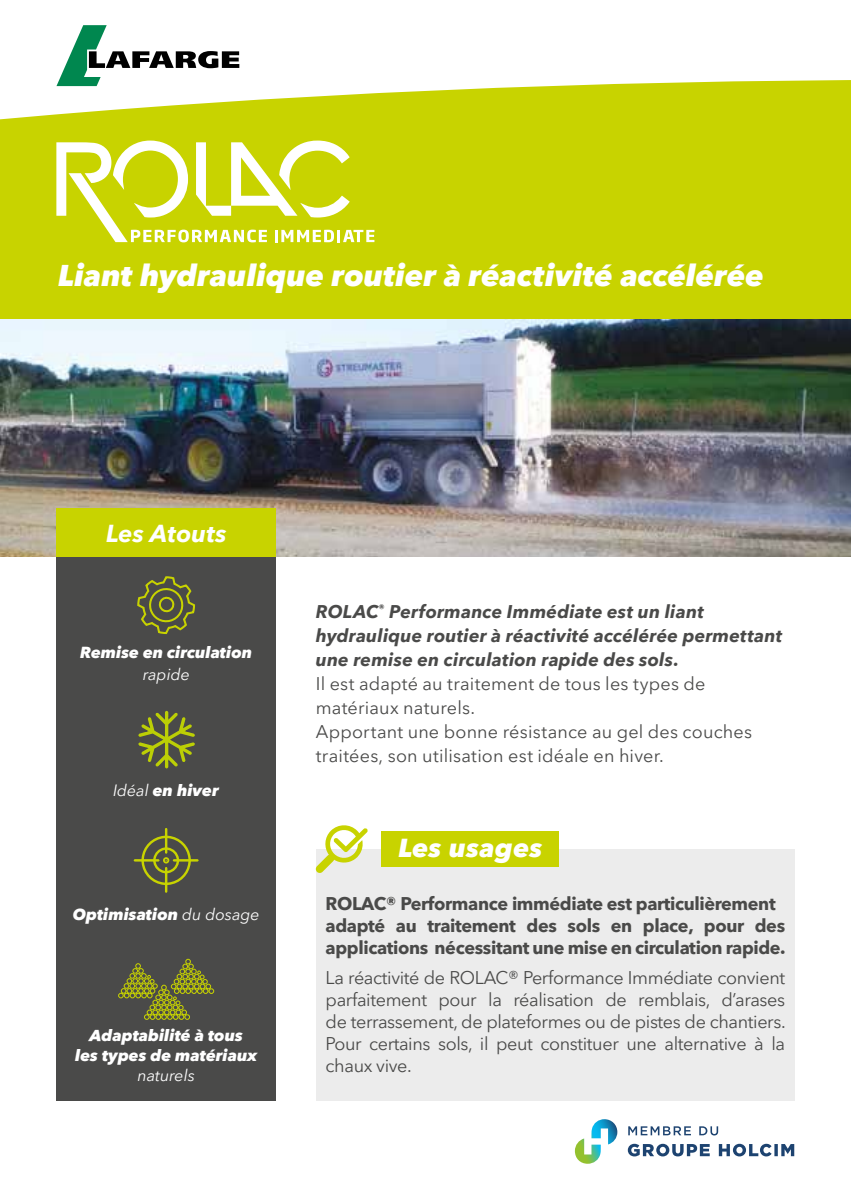
<style>
.page{position:relative;width:851px;height:1191px;background:#fff}
.page>*{position:absolute;margin:0;border:0;box-sizing:border-box;transform-origin:0 0}
.t1{font:italic 800 30px "Avenir Lafarge";color:#fff}
.t2{font:italic 800 26px "Avenir Lafarge";letter-spacing:.02em;color:#fff}
.t3{font:italic 700 24px "Avenir Lafarge";letter-spacing:.01em;color:#fff}
.t4{font:18px/22px "Avenir Lafarge";letter-spacing:.01em;color:#4a4a49}
.t5{font:700 18px/22px "Avenir Lafarge";letter-spacing:-.02em;color:#4a4a49}
.t6{font:italic 700 18px/24px "Avenir Lafarge";letter-spacing:.01em;color:#4a4a49}
.t7{font:italic 800 16px/20px "Avenir Lafarge";color:#fff;text-align:center}
.t8{font:italic 16px "Avenir Lafarge";color:#fff}
.s1{font-weight:400}
</style>
<div class="page">
<img style="left:0;top:319px;width:850px;height:238px">
<div style="left:316px;top:849px;width:478px;height:252px;background:#ececec"></div>
<div style="left:0;top:0;width:850px;height:319px;background:#c8d300"></div>
<div style="left:57px;top:557px;width:219px;height:543px;background:#4a4a49"></div>
<div style="left:57px;top:508px;width:219px;height:49px;background:#c8d300"></div>
<svg style="left:118px;top:958px;width:96px;height:62px"></svg>
<div style="left:380px;top:831px;width:178px;height:36px;background:#c8d300"></div>
<svg style="left:315px;top:825px;width:53px;height:48px"></svg>
<svg style="left:0;top:0;width:850px;height:120px;fill:#fff"></svg>
<svg style="left:56px;top:25px;width:183px;height:61px;background:#b8cac2"></svg>
<svg style="left:133px;top:828px;width:66px;height:65px"></svg>
<svg style="left:56px;top:141px;width:318px;height:101px"></svg>
<svg style="left:137px;top:576px;width:58px;height:58px"></svg>
<svg style="left:138px;top:710px;width:57px;height:59px"></svg>
<svg style="left:574px;top:1119px;width:43px;height:44px"></svg>
<svg style="left:627px;top:1126px;width:167px;height:30px"></svg>
<h1 class="t1" style="left:58px;top:251px;width:707px">Liant hydraulique routier à réactivité accélérée</h1>
<h3 class="t3" style="left:106px;top:514px;width:122px">Les Atouts</h3>
<p class="t7" style="left:80px;top:641px;width:173px">Remise en circulation</p>
<p class="t8" style="left:143px;top:661px;width:48px">rapide</p>
<p class="t7" style="left:113px;top:779px;width:107px"><span class="s1">Idéal</span> en hiver</p>
<p class="t7" style="left:73px;top:903px;width:188px">Optimisation <span class="s1">du dosage</span></p>
<p class="t7" style="left:75px;top:1024px;width:183px">Adaptabilité à tous<br>les types de matériaux</p>
<p class="t8" style="left:137px;top:1063px;width:59px">naturels</p>
<p class="t6" style="left:316px;top:598px;width:468px">ROLAC<sup>®</sup> Performance Immédiate est un liant hydraulique routier à réactivité accélérée permettant une remise en circulation rapide des sols.</p>
<p class="t4" style="left:316px;top:670px;width:438px;line-height:24px">Il est adapté au traitement de tous les types de matériaux naturels.<br>Apportant une bonne résistance au gel des couches traitées, son utilisation est idéale en hiver.</p>
<h2 class="t2" style="left:398px;top:827px;width:146px">Les usages</h2>
<p class="t5" style="left:325px;top:891px;width:461px">ROLAC® Performance immédiate est particulièrement adapté au traitement des sols en place, pour des applications nécessitant une mise en circulation rapide.</p>
<p class="t4" style="left:325px;top:965px;width:461px;text-align:justify">La réactivité de ROLAC® Performance Immédiate convient parfaitement pour la réalisation de remblais, d’arases de terrassement, de plateformes ou de pistes de chantiers.<br>Pour certains sols, il peut constituer une alternative à la chaux vive.</p>
</div>
